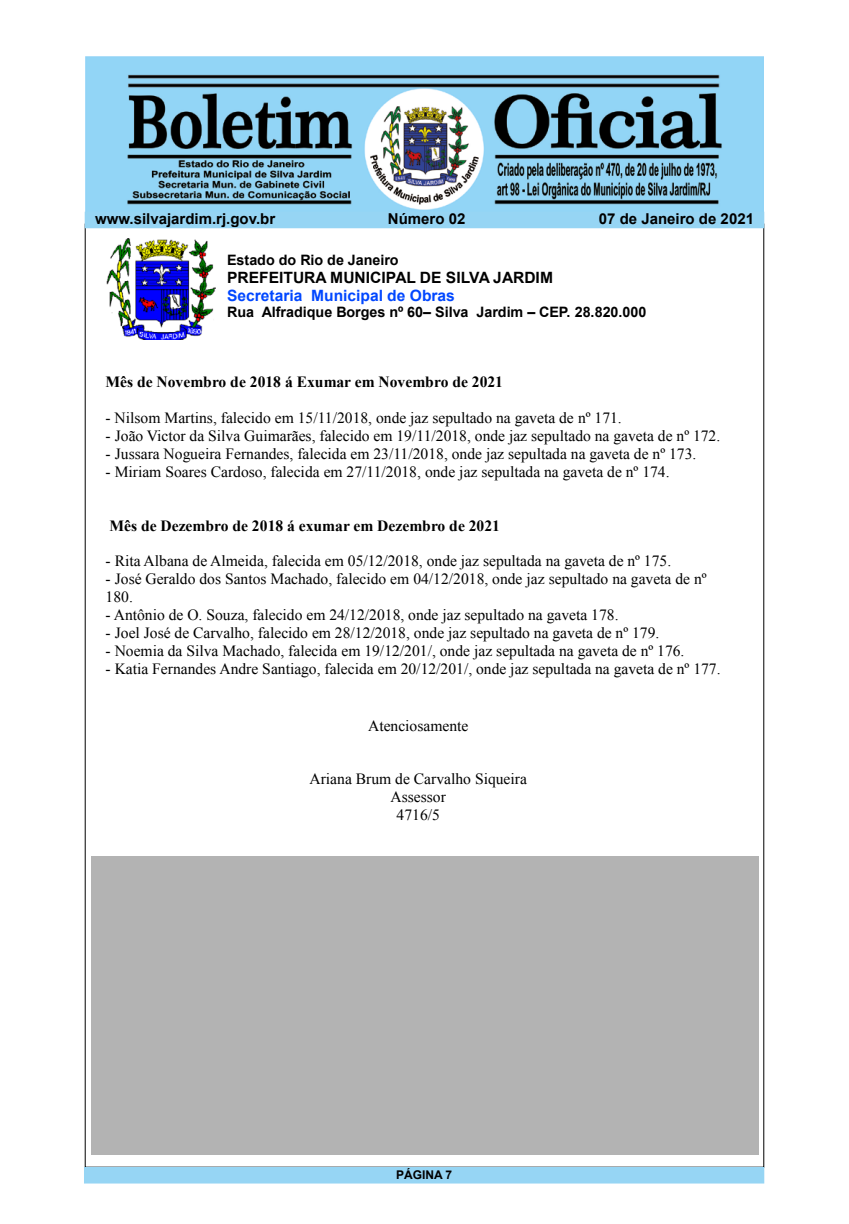
<style>
.page{position:relative;width:849px;height:1224px;background:#fff}
.page>*{position:absolute;margin:0;border:0;box-sizing:border-box;transform-origin:0 0}
.t1{font:15.6px/17.9px "Times New Roman";color:#000}
.t2{font:700 15.6px "Times New Roman";color:#000}
.t3{font:700 15.6px "Arial";color:#000}
.t4{font:700 15.6px "Arial";color:#0047ff}
.t5{font:700 15px "Arial";color:#000}
.t6{font:700 14.3px "Arial";color:#000}
.t7{font:700 12px "Arial";color:#000}
</style>
<div class="page">
<img style="left:85px;top:57px;width:679px;height:155px">
<div style="left:84px;top:1167px;width:680px;height:16px;background:#96d5f4"></div>
<div style="left:85px;top:212px;width:679px;height:16px;background:#96d5f4"></div>
<img style="left:107px;top:239px;width:108px;height:100px">
<div style="left:91px;top:856px;width:667px;height:298px;background:#b3b3b3"></div>
<p class="t5" style="left:95px;top:209px;width:182px">www.silvajardim.rj.gov.br</p>
<p class="t5" style="left:388px;top:209px;width:79px">Número 02</p>
<p class="t5" style="left:599px;top:209px;width:157px">07 de Janeiro de 2021</p>
<p class="t6" style="left:227px;top:251px;width:173px">Estado do Rio de Janeiro</p>
<p class="t3" style="left:227px;top:267px;width:327px">PREFEITURA MUNICIPAL DE SILVA JARDIM</p>
<p class="t4" style="left:227px;top:285px;width:229px">Secretaria Municipal de Obras</p>
<p class="t6" style="left:227px;top:303px;width:421px">Rua Alfradique Borges nº 60– Silva Jardim – CEP. 28.820.000</p>
<p class="t2" style="left:106px;top:371px;width:399px">Mês de Novembro de 2018 á Exumar em Novembro de 2021</p>
<p class="t1" style="left:106px;top:408px;width:518px">- Nilsom Martins, falecido em 15/11/2018, onde jaz sepultado na gaveta de nº 171.</p>
<p class="t1" style="left:106px;top:426px;width:616px">- João Victor da Silva Guimarães, falecido em 19/11/2018, onde jaz sepultado na gaveta de nº 172.</p>
<p class="t1" style="left:106px;top:444px;width:592px">- Jussara Nogueira Fernandes, falecida em 23/11/2018, onde jaz sepultada na gaveta de nº 173.</p>
<p class="t1" style="left:106px;top:462px;width:565px">- Miriam Soares Cardoso, falecida em 27/11/2018, onde jaz sepultada na gaveta de nº 174.</p>
<p class="t2" style="left:110px;top:515px;width:392px">Mês de Dezembro de 2018 á exumar em Dezembro de 2021</p>
<p class="t1" style="left:106px;top:552px;width:567px">- Rita Albana de Almeida, falecida em 05/12/2018, onde jaz sepultada na gaveta de nº 175.</p>
<p class="t1" style="left:106px;top:570px;width:602px">- José Geraldo dos Santos Machado, falecido em 04/12/2018, onde jaz sepultado na gaveta de nº<br>180.</p>
<p class="t1" style="left:106px;top:606px;width:514px">- Antônio de O. Souza, falecido em 24/12/2018, onde jaz sepultado na gaveta 178.</p>
<p class="t1" style="left:106px;top:624px;width:555px">- Joel José de Carvalho, falecido em 28/12/2018, onde jaz sepultado na gaveta de nº 179.</p>
<p class="t1" style="left:106px;top:642px;width:580px">- Noemia da Silva Machado, falecida em 19/12/201/, onde jaz sepultada na gaveta de nº 176.</p>
<p class="t1" style="left:106px;top:660px;width:616px">- Katia Fernandes Andre Santiago, falecida em 20/12/201/, onde jaz sepultada na gaveta de nº 177.</p>
<p class="t1" style="left:368px;top:716px;width:102px">Atenciosamente</p>
<p class="t1" style="left:310px;top:770px;width:219px;text-align:center">Ariana Brum de Carvalho Siqueira<br>Assessor<br>4716/5</p>
<p class="t7" style="left:396px;top:1167px;width:58px">PÁGINA 7</p>
</div>
